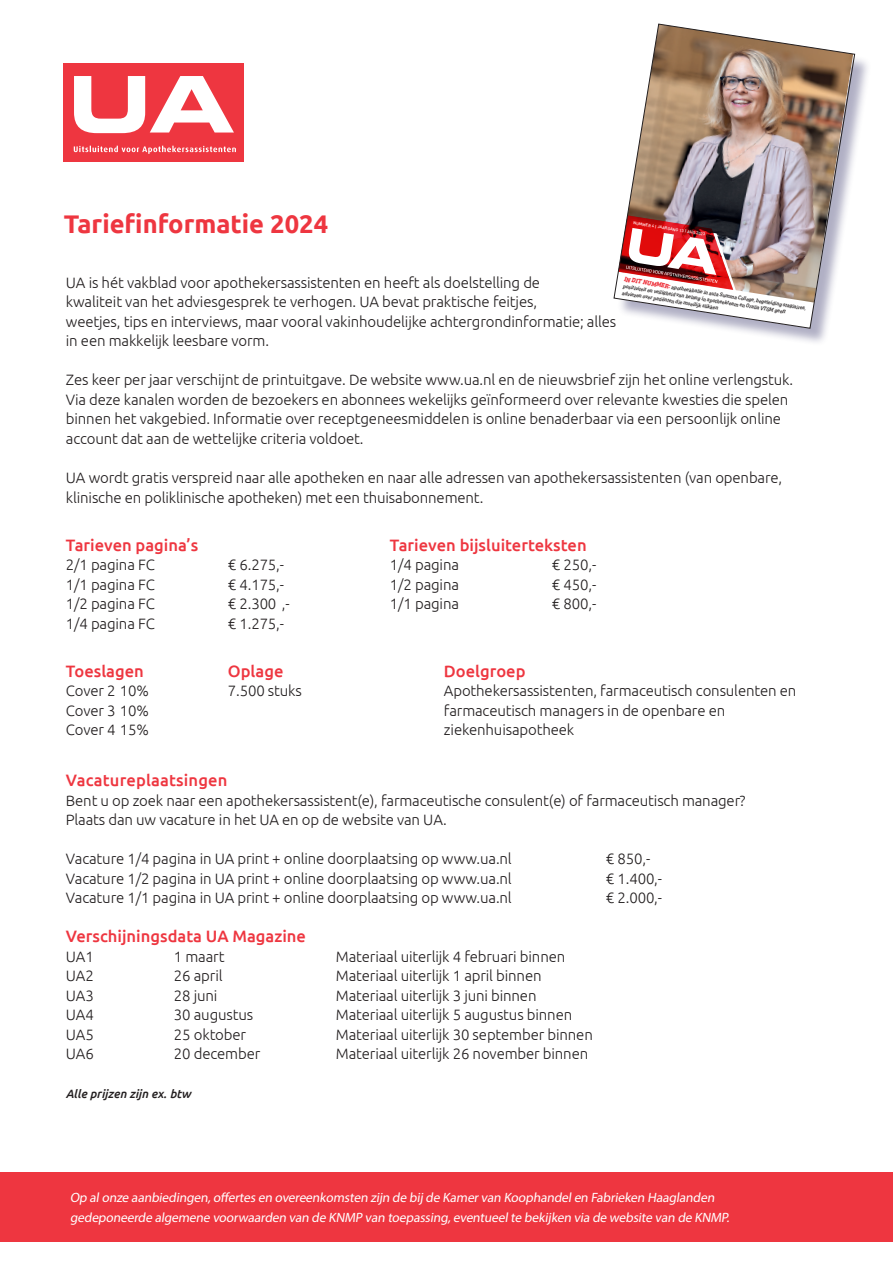
<style>
.page{position:relative;width:893px;height:1263px;background:#fff}
.page>*{position:absolute;margin:0;border:0;box-sizing:border-box;transform-origin:0 0}
.t1{font:700 25.5px "Ubuntu";color:#ee3640}
.t2{font:500 16.5px "Ubuntu";color:#ee3640}
.t3{font:300 15px/19.5px "Ubuntu";letter-spacing:-.01em;color:#231f20}
.t4{font:13.5px/19.5px "Myriad Pro";color:#fff}
.t5{font:italic 500 12px "Ubuntu";color:#231f20}
.t6{font:italic 800 6.45px "DIN Next Slab Pro";color:#ee3640}
.t7{font:italic 500 5.4px "DIN Next Slab Pro";color:#231f20}
.t8{font:500 4.05px "DINOT";color:#fff}
</style>
<div class="page">
<div style="left:64px;top:64px;width:180px;height:98px;background:#ee3640"></div>
<svg style="left:74px;top:76px;width:160px;height:57px"></svg>
<svg style="left:74px;top:146px;width:162px;height:8px"></svg>
<div style="left:0;top:1172px;width:893px;height:70px;background:#ee3640"></div>
<div style="left:617px;top:27px;width:256px;height:319px;background:#3a386c;opacity:.4"></div>
<img style="left:614px;top:24px;width:241px;height:305px">
<h1 class="t1" style="left:64px;top:209px;width:266px">Tariefinformatie 2024</h1>
<p class="t8" style="left:634px;top:220px;width:74px;rotate:9deg">NUMMER 4 | JAARGANG 13 | AUG 2023</p>
<p class="t3" style="left:66px;top:272px;width:552px">UA is hét vakblad voor apothekersassistenten en heeft als doelstelling de<br>kwaliteit van het adviesgesprek te verhogen. UA bevat praktische feitjes,<br>weetjes, tips en interviews, maar vooral vakinhoudelijke achtergrondinformatie; alles in een makkelijk leesbare vorm.</p>
<p class="t3" style="left:66px;top:370px;width:729px">Zes keer per jaar verschijnt de printuitgave. De website www.ua.nl en de nieuwsbrief zijn het online verlengstuk.<br>Via deze kanalen worden de bezoekers en abonnees wekelijks geïnformeerd over relevante kwesties die spelen binnen het vakgebied. Informatie over receptgeneesmiddelen is online benaderbaar via een persoonlijk online account dat aan de wettelijke criteria voldoet.</p>
<p class="t3" style="left:66px;top:467px;width:718px">UA wordt gratis verspreid naar alle apotheken en naar alle adressen van apothekersassistenten (van openbare, klinische en poliklinische apotheken) met een thuisabonnement.</p>
<p class="t2" style="left:66px;top:534px;width:134px">Tarieven pagina’s</p>
<p class="t2" style="left:390px;top:534px;width:198px">Tarieven bijsluiterteksten</p>
<p class="t3" style="left:66px;top:554px;width:90px">2/1 pagina FC</p>
<p class="t3" style="left:228px;top:554px;width:58px">€ 6.275,-</p>
<p class="t3" style="left:390px;top:554px;width:71px">1/4 pagina</p>
<p class="t3" style="left:552px;top:554px;width:46px">€ 250,-</p>
<p class="t3" style="left:66px;top:574px;width:90px">1/1 pagina FC</p>
<p class="t3" style="left:228px;top:574px;width:58px">€ 4.175,-</p>
<p class="t3" style="left:390px;top:574px;width:71px">1/2 pagina</p>
<p class="t3" style="left:552px;top:574px;width:46px">€ 450,-</p>
<p class="t3" style="left:66px;top:593px;width:90px">1/2 pagina FC</p>
<p class="t3" style="left:228px;top:593px;width:63px">€ 2.300 ,-</p>
<p class="t3" style="left:390px;top:593px;width:71px">1/1 pagina</p>
<p class="t3" style="left:552px;top:593px;width:46px">€ 800,-</p>
<p class="t3" style="left:66px;top:613px;width:90px">1/4 pagina FC</p>
<p class="t3" style="left:228px;top:613px;width:58px">€ 1.275,-</p>
<p class="t2" style="left:66px;top:660px;width:79px">Toeslagen</p>
<p class="t2" style="left:228px;top:660px;width:57px">Oplage</p>
<p class="t2" style="left:444px;top:660px;width:83px">Doelgroep</p>
<p class="t3" style="left:66px;top:681px;width:85px">Cover 2 10%</p>
<p class="t3" style="left:228px;top:681px;width:76px">7.500 stuks</p>
<p class="t3" style="left:444px;top:681px;width:354px">Apothekersassistenten, farmaceutisch consulenten en</p>
<p class="t3" style="left:66px;top:700px;width:85px">Cover 3 10%</p>
<p class="t3" style="left:444px;top:700px;width:283px">farmaceutisch managers in de openbare en</p>
<p class="t3" style="left:66px;top:720px;width:85px">Cover 4 15%</p>
<p class="t3" style="left:444px;top:720px;width:132px">ziekenhuisapotheek</p>
<p class="t2" style="left:66px;top:770px;width:163px">Vacatureplaatsingen</p>
<p class="t3" style="left:66px;top:790px;width:681px">Bent u op zoek naar een apothekersassistent(e), farmaceutische consulent(e) of farmaceutisch manager?<br>Plaats dan uw vacature in het UA en op de website van UA.</p>
<p class="t3" style="left:66px;top:849px;width:447px">Vacature 1/4 pagina in UA print + online doorplaatsing op www.ua.nl</p>
<p class="t3" style="left:606px;top:849px;width:46px">€ 850,-</p>
<p class="t3" style="left:66px;top:868px;width:447px">Vacature 1/2 pagina in UA print + online doorplaatsing op www.ua.nl</p>
<p class="t3" style="left:606px;top:868px;width:58px">€ 1.400,-</p>
<p class="t3" style="left:66px;top:888px;width:447px">Vacature 1/1 pagina in UA print + online doorplaatsing op www.ua.nl</p>
<p class="t3" style="left:606px;top:888px;width:58px">€ 2.000,-</p>
<p class="t2" style="left:66px;top:926px;width:242px">Verschijningsdata UA Magazine</p>
<p class="t3" style="left:66px;top:946px;width:29px">UA1</p>
<p class="t3" style="left:174px;top:946px;width:52px">1 maart</p>
<p class="t3" style="left:336px;top:946px;width:231px">Materiaal uiterlijk 4 februari binnen</p>
<p class="t3" style="left:66px;top:966px;width:29px">UA2</p>
<p class="t3" style="left:174px;top:966px;width:50px">26 april</p>
<p class="t3" style="left:336px;top:966px;width:207px">Materiaal uiterlijk 1 april binnen</p>
<p class="t3" style="left:66px;top:985px;width:29px">UA3</p>
<p class="t3" style="left:174px;top:985px;width:45px">28 juni</p>
<p class="t3" style="left:336px;top:985px;width:202px">Materiaal uiterlijk 3 juni binnen</p>
<p class="t3" style="left:66px;top:1005px;width:29px">UA4</p>
<p class="t3" style="left:174px;top:1005px;width:81px">30 augustus</p>
<p class="t3" style="left:336px;top:1005px;width:238px">Materiaal uiterlijk 5 augustus binnen</p>
<p class="t3" style="left:66px;top:1024px;width:29px">UA5</p>
<p class="t3" style="left:174px;top:1024px;width:74px">25 oktober</p>
<p class="t3" style="left:336px;top:1024px;width:258px">Materiaal uiterlijk 30 september binnen</p>
<p class="t3" style="left:66px;top:1044px;width:29px">UA6</p>
<p class="t3" style="left:174px;top:1044px;width:88px">20 december</p>
<p class="t3" style="left:336px;top:1044px;width:254px">Materiaal uiterlijk 26 november binnen</p>
<p class="t5" style="left:66px;top:1087px;width:127px">Alle prijzen zijn ex. btw</p>
<p class="t6" style="left:625px;top:275px;width:48px;rotate:9deg">IN DIT NUMMER:</p>
<p class="t7" style="left:624px;top:283px;width:166px;rotate:9deg">positiviteit en veiligheid van belang in apotheekteam en Oralia VTGM geeft</p>
<p class="t7" style="left:672px;top:284px;width:138px;rotate:9deg">apotheekbalie in aula Summa College , begeleiding stagiaires,</p>
<p class="t7" style="left:623px;top:290px;width:99px;rotate:9deg">adviezen over patiënten die moeilijk slikken</p>
<p class="t4" style="left:70px;top:1188px;width:663px">Op alonze aanbiedingen,offertes en overeenkomsten zijn de bij de Kamervan Koophandelen Fabrieken Haaglanden gedeponeerde algemene voorwaarden van de KNMP van toepassing,eventueelte bekij ken via de website van de KNMP.</p>
</div>
